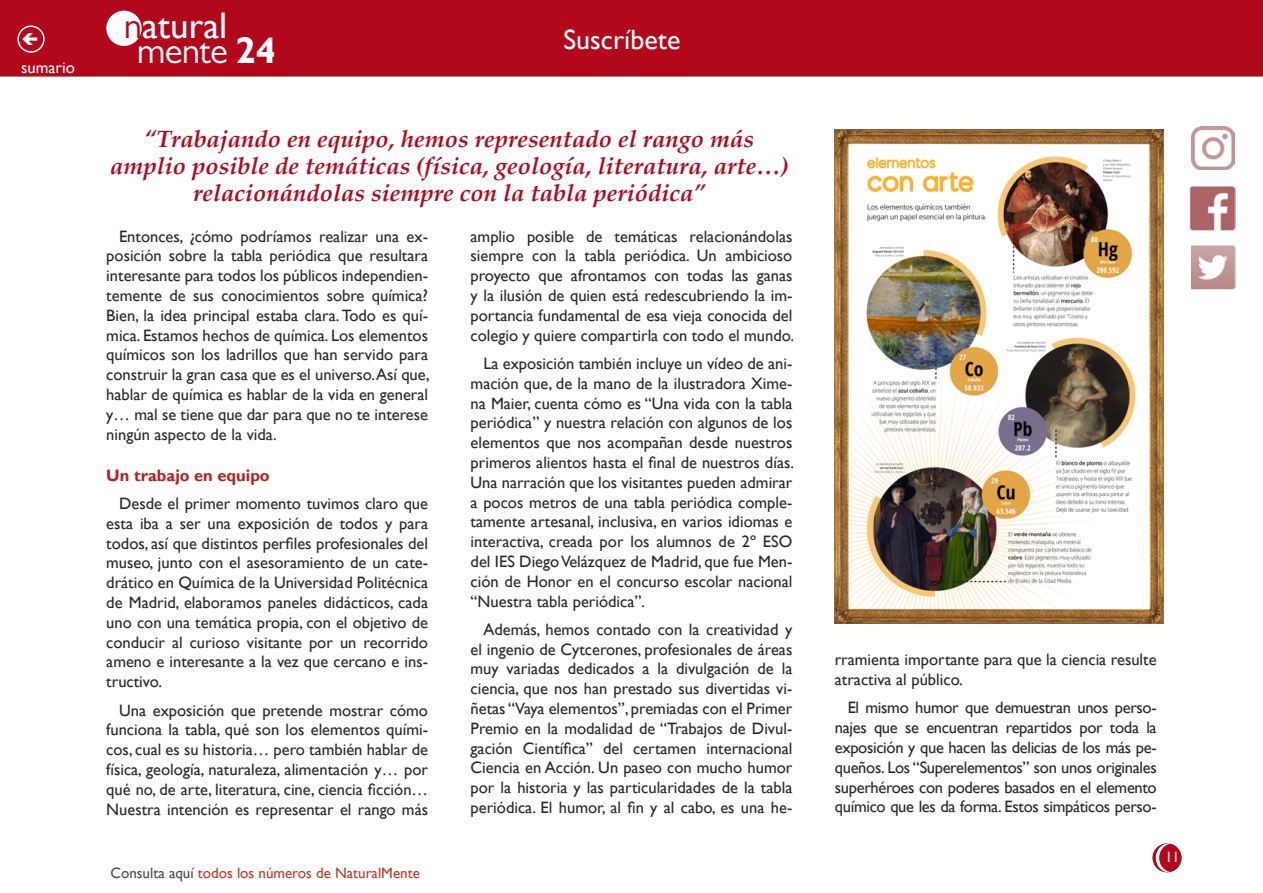
<style>
.page{position:relative;width:1263px;height:893px;background:#fff}
.page>*{position:absolute;margin:0;border:0;box-sizing:border-box;transform-origin:0 0}
.t1{font:37.05px "Gill Sans";color:#fff}
.t2{font:37.05px "Gill Sans MT Pro";letter-spacing:-.02em;color:#fff}
.t3{font:27.9px "Gill Sans";color:#fff}
.t4{font:italic 700 24px/27px "Palatino";color:#b3071b;text-align:center}
.t5{font:16.5px/19.8px "Gill Sans";color:#282829;text-align:justify}
.t6{font:700 16.5px "Gill Sans";color:#b61f1f}
.t7{font:16.5px "Gill Sans";color:#fff}
.t8{font:15px "Gill Sans";color:#bd392b}
.t9{font:15px "Gill Sans";color:#fff;scale:.9 1}
.s1{font-family:"Gill Sans MT Pro";color:#b3071b}
.s2{font-family:"Gill Sans";font-weight:700}
.s3{color:#4b4b4d}
</style>
<div class="page">
<img style="left:1190px;top:186px;width:45px;height:44px">
<img style="left:1191px;top:246px;width:44px;height:44px">
<div style="left:1153px;top:844px;width:28px;height:28px;background:#b3071b;border-radius:50%"></div>
<div style="left:1152px;top:843px;width:29px;height:29px;border:2px solid #b3071b;border-radius:50%"></div>
<div style="left:0;top:0;width:1263px;height:76px;background:#b3071b"></div>
<div style="left:107px;top:11px;width:34px;height:34px;background:#fff;border-radius:50%"></div>
<div style="left:106px;top:11px;width:36px;height:35px;border:2px solid #fff;border-radius:50%"></div>
<svg style="left:1155px;top:843px;width:16px;height:29px"></svg>
<div style="left:17px;top:26px;width:28px;height:27px;border:2px solid #fff;border-radius:50%"></div>
<img style="left:1191px;top:127px;width:43px;height:43px">
<img style="left:834px;top:130px;width:329px;height:493px">
<p class="t7" style="left:21px;top:58px;width:55px">sumario</p>
<h1 class="t1" style="left:124px;top:4px;width:105px"><span class="s1">n</span>atural</h1>
<h1 class="t2" style="left:137px;top:29px;width:140px">mente <span class="s2">24</span></h1>
<h2 class="t3" style="left:563px;top:23px;width:118px">Suscríbete</h2>
<h3 class="t4" style="left:110px;top:126px;width:680px">“Trabajando en equipo, hemos representado el rango más amplio posible de temáticas (física, geología, literatura, arte…) relacionándolas siempre con la tabla periódica”</h3>
<p class="t5" style="left:106px;top:226px;width:325px;text-indent:13px">Entonces, ¿cómo podríamos realizar una ex&shy;posición sobre la tabla periódica que resultara interesante para todos los públicos independien&shy;temente de sus conocimientos sobre química?<br>Bien, la idea principal estaba clara. Todo es quí&shy;mica. Estamos hechos de química. Los elementos químicos son los ladrillos que han servido para construir la gran casa que es el universo.Así que, hablar de química es hablar de la vida en general y… mal se tiene que dar para que no te interese ningún aspecto de la vida.</p>
<p class="t6" style="left:106px;top:465px;width:165px">Un trabajo en equipo</p>
<p class="t5" style="left:106px;top:494px;width:323px;text-indent:13px">Desde el primer momento tuvimos claro que esta iba a ser una exposición de todos y para todos, así que distintos perfiles profesionales del museo, junto con el asesoramiento de un cate&shy;drático en Química de la Universidad Politécnica de Madrid, elaboramos paneles didácticos, cada uno con una temática propia, con el objetivo de conducir al curioso visitante por un recorrido ameno e interesante a la vez que cercano e ins&shy;tructivo.</p>
<p class="t5" style="left:106px;top:700px;width:323px;text-indent:13px">Una exposición que pretende mostrar cómo funciona la tabla, qué son los elementos quími&shy;cos, cual es su historia… pero también hablar de física, geología, naturaleza, alimentación y… por qué no, de arte, literatura, cine, ciencia ficción… Nuestra intención es representar el rango más</p>
<p class="t5" style="left:471px;top:226px;width:325px">amplio posible de temáticas relacionándolas siempre con la tabla periódica. Un ambicioso proyecto que afrontamos con todas las ganas y la ilusión de quien está redescubriendo la im&shy;portancia fundamental de esa vieja conocida del colegio y quiere compartirla con todo el mundo.</p>
<p class="t5" style="left:471px;top:354px;width:325px;text-indent:13px">La exposición también incluye un vídeo de ani&shy;mación que, de la mano de la ilustradora Xime&shy;na Maier, cuenta cómo es “Una vida con la tabla periódica” y nuestra relación con algunos de los elementos que nos acompañan desde nuestros primeros alientos hasta el final de nuestros días.<br>Una narración que los visitantes pueden admirar a pocos metros de una tabla periódica comple&shy;tamente artesanal, inclusiva, en varios idiomas e interactiva, creada por los alumnos de 2º ESO del IES Diego Velázquez de Madrid, que fue Men&shy;ción de Honor en el concurso escolar nacional “Nuestra tabla periódica”.</p>
<p class="t5" style="left:471px;top:620px;width:323px;text-indent:13px">Además, hemos contado con la creatividad y el ingenio de Cytcerones, profesionales de áreas muy variadas dedicados a la divulgación de la ciencia, que nos han prestado sus divertidas vi&shy;ñetas “Vaya elementos”, premiadas con el Primer Premio en la modalidad de “Trabajos de Divul&shy;gación Científica” del certamen internacional Ciencia en Acción. Un paseo con mucho humor por la historia y las particularidades de la tabla periódica. El humor, al fin y al cabo, es una he-</p>
<p class="t8" style="left:110px;top:864px;width:311px"><span class="s3">Consulta aquí</span> todos los números de NaturalMente</p>
<p class="t5" style="left:835px;top:650px;width:323px">rramienta importante para que la ciencia resulte atractiva al público.</p>
<p class="t5" style="left:835px;top:698px;width:323px;text-indent:13px">El mismo humor que demuestran unos perso&shy;najes que se encuentran repartidos por toda la exposición y que hacen las delicias de los más pe&shy;queños. Los “Superelementos” son unos originales superhéroes con poderes basados en el elemento químico que les da forma. Estos simpáticos perso-</p>
<p class="t9" style="left:1165px;top:849px;width:16px">11</p>
</div>
